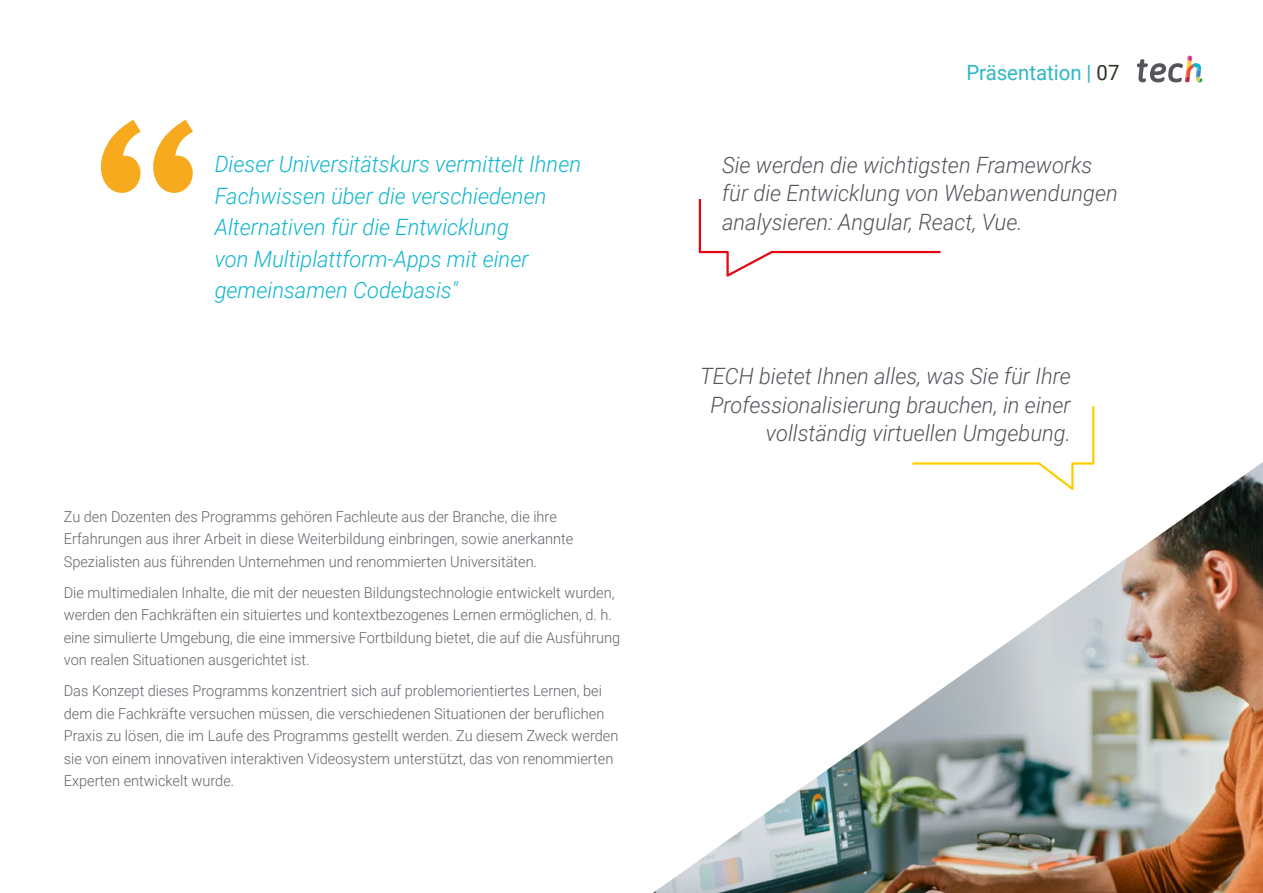
<style>
.page{position:relative;width:1263px;height:893px;background:#fff}
.page>*{position:absolute;margin:0;border:0;box-sizing:border-box;transform-origin:0 0}
.t1{font:italic 300 22.5px/28.5px "Roboto";color:#52555b;text-align:right}
.t2{font:italic 300 22.5px/31.5px "Roboto";color:#0fb6cf}
.t3{font:21px "Roboto";color:#2db8c5}
.t4{font:300 15px/22.5px "Roboto";color:#61646a}
.s1{color:#312e20}
</style>
<div class="page">
<svg style="left:101px;top:120px;width:92px;height:73px"></svg>
<svg style="left:1092px;top:406px;width:3px;height:56px"></svg>
<svg style="left:698px;top:199px;width:243px;height:78px"></svg>
<svg style="left:1137px;top:56px;width:65px;height:27px"></svg>
<img style="left:653px;top:462px;width:610px;height:431px">
<h1 class="t2" style="left:215px;top:148px;width:368px">Dieser Universitätskurs vermittelt Ihnen Fachwissen über die verschiedenen Alternativen für die Entwicklung<br>von Multiplattform-Apps mit einer gemeinsamen Codebasis"</h1>
<p class="t4" style="left:64px;top:504px;width:511px">Zu den Dozenten des Programms gehören Fachleute aus der Branche, die ihre<br>Erfahrungen aus ihrer Arbeit in diese Weiterbildung einbringen, sowie anerkannte<br>Spezialisten aus führenden Unternehmen und renommierten Universitäten.</p>
<p class="t4" style="left:64px;top:580px;width:558px">Die multimedialen Inhalte, die mit der neuesten Bildungstechnologie entwickelt wurden, werden den Fachkräften ein situiertes und kontextbezogenes Lernen ermöglichen, d. h. eine simulierte Umgebung, die eine immersive Fortbildung bietet, die auf die Ausführung von realen Situationen ausgerichtet ist.</p>
<p class="t4" style="left:64px;top:679px;width:556px">Das Konzept dieses Programms konzentriert sich auf problemorientiertes Lernen, bei dem die Fachkräfte versuchen müssen, die verschiedenen Situationen der beruflichen Praxis zu lösen, die im Laufe des Programms gestellt werden. Zu diesem Zweck werden sie von einem innovativen interaktiven Videosystem unterstützt, das von renommierten Experten entwickelt wurde.</p>
<h2 class="t3" style="left:966px;top:57px;width:155px">Präsentation | <span class="s1">07</span></h2>
<h1 class="t1" style="left:722px;top:149px;width:397px;text-align:left">Sie werden die wichtigsten Frameworks für die Entwicklung von Webanwendungen analysieren: Angular, React, Vue.</h1>
<h1 class="t1" style="left:700px;top:361px;width:372px">TECH bietet Ihnen alles, was Sie für Ihre<br>Professionalisierung brauchen, in einer vollständig virtuellen Umgebung.</h1>
</div>
